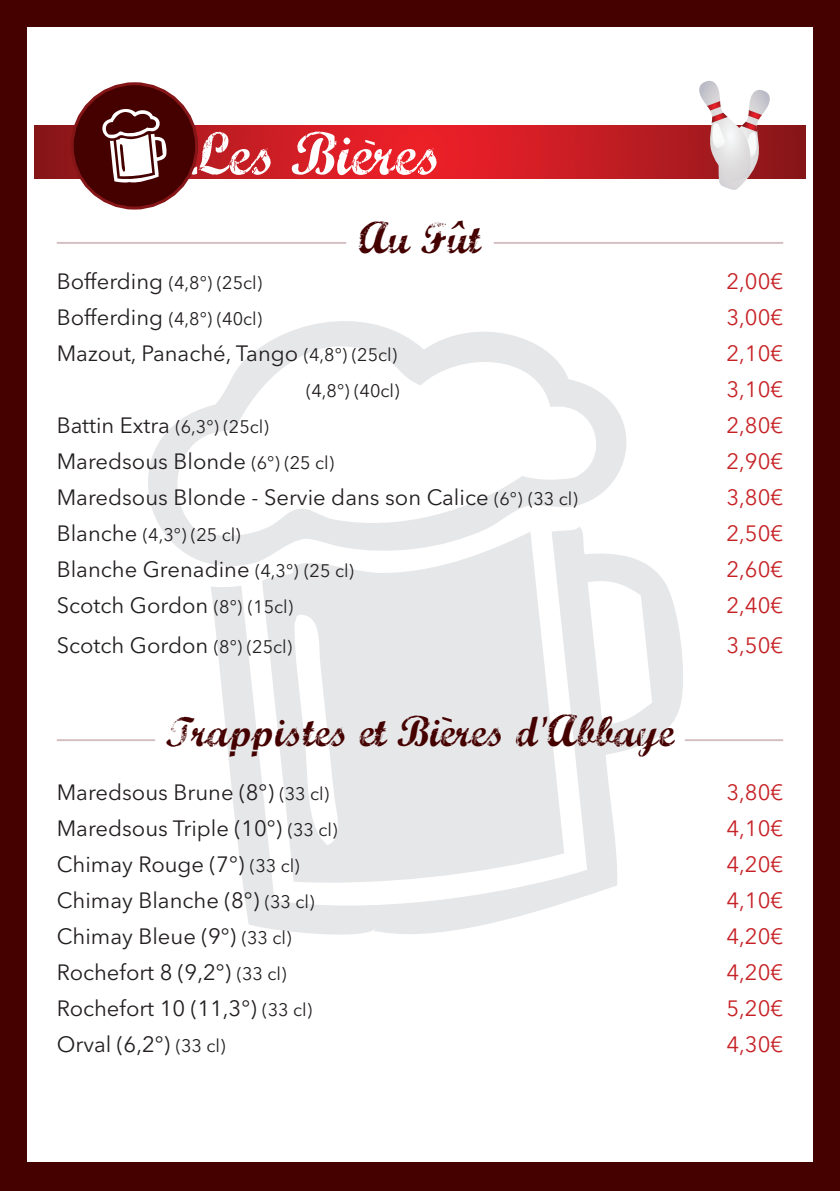
<style>
.page{position:relative;width:840px;height:1191px;background:#fff}
.page>*{position:absolute;margin:0;border:0;box-sizing:border-box;transform-origin:0 0}
.t1{font:60px "Marcelle Script";color:#fff}
.t2{font:42.6px "Marcelle Script";color:#450100}
.t3{font:40px "Avenir Next LT Pro";color:#fff}
.t4{font:40px "Avenir Next LT Pro";color:#450100}
.t5{font:22px "Avenir Next LT Pro";color:#231f20}
.t6{font:22px "Avenir Next LT Pro";color:#c62226}
.t7{font:18px "Avenir Next LT Pro";color:#231f20}
.s1{font-size:22px}
.s2{font-size:18px}
</style>
<div class="page">
<div style="left:0;top:0;width:839px;height:1191px;background:linear-gradient(to right,#400,#470302)"></div>
<div style="left:27px;top:27px;width:785px;height:1134px;background:#fff"></div>
<svg style="left:148px;top:321px;width:479px;height:243px"></svg>
<svg style="left:211px;top:526px;width:472px;height:409px;fill:#e6e7e9"></svg>
<svg style="left:34px;top:126px;width:771px;height:53px"></svg>
<svg style="left:695px;top:81px;width:77px;height:109px"></svg>
<hr style="left:493px;top:242px;width:289px;height:2px;background:#661820">
<hr style="left:684px;top:739px;width:98px;height:2px;background:#661820">
<div style="left:72px;top:84px;width:124px;height:124px;background:#450100;border-radius:50%"></div>
<div style="left:71px;top:82px;width:127px;height:128px;border:3px solid #fff;border-radius:50%"></div>
<hr style="left:57px;top:739px;width:98px;height:2px;background:#661820">
<hr style="left:57px;top:242px;width:289px;height:2px;background:#661820">
<svg style="left:102px;top:109px;width:65px;height:74px"></svg>
<h1 class="t1" style="left:190px;top:112px;width:252px">Les Bières</h1>
<h3 class="t3" style="left:356px;top:147px;width:10px;rotate:-90deg">‘</h3>
<h2 class="t2" style="left:359px;top:209px;width:123px">Au Fût</h2>
<p class="t7" style="left:57px;top:272px;width:207px"><span class="s1">Bofferding</span> (4,8°) (25cl)</p>
<p class="t6" style="left:726px;top:268px;width:58px">2,00€</p>
<p class="t7" style="left:57px;top:308px;width:207px"><span class="s1">Bofferding</span> (4,8°) (40cl)</p>
<p class="t6" style="left:726px;top:304px;width:58px">3,00€</p>
<p class="t5" style="left:57px;top:340px;width:341px">Mazout, Panaché, Tango <span class="s2">(4,8°) (25cl)</span></p>
<p class="t6" style="left:726px;top:340px;width:58px">2,10€</p>
<p class="t7" style="left:306px;top:380px;width:95px">(4,8°) (40cl)</p>
<p class="t6" style="left:726px;top:376px;width:58px">3,10€</p>
<p class="t7" style="left:57px;top:416px;width:213px"><span class="s1">Battin Extra</span> (6,3°) (25cl)</p>
<p class="t6" style="left:726px;top:412px;width:58px">2,80€</p>
<p class="t5" style="left:57px;top:448px;width:279px">Maredsous Blonde <span class="s2">(6°) (25 cl)</span></p>
<p class="t6" style="left:726px;top:448px;width:58px">2,90€</p>
<p class="t5" style="left:57px;top:484px;width:522px">Maredsous Blonde - Servie dans son Calice <span class="s2">(6°) (33 cl)</span></p>
<p class="t6" style="left:726px;top:484px;width:58px">3,80€</p>
<p class="t7" style="left:57px;top:524px;width:185px"><span class="s1">Blanche</span> (4,3°) (25 cl)</p>
<p class="t6" style="left:726px;top:520px;width:58px">2,50€</p>
<p class="t5" style="left:57px;top:556px;width:298px">Blanche Grenadine <span class="s2">(4,3°) (25 cl)</span></p>
<p class="t6" style="left:726px;top:556px;width:58px">2,60€</p>
<p class="t5" style="left:57px;top:592px;width:238px">Scotch Gordon <span class="s2">(8°) (15cl)</span></p>
<p class="t6" style="left:726px;top:592px;width:58px">2,40€</p>
<p class="t5" style="left:57px;top:632px;width:237px">Scotch Gordon <span class="s2">(8°) (25cl)</span></p>
<p class="t6" style="left:726px;top:632px;width:58px">3,50€</p>
<h2 class="t2" style="left:165px;top:702px;width:510px">Trappistes et Bières d'Abbaye</h2>
<p class="t5" style="left:57px;top:779px;width:274px">Maredsous Brune (8°) <span class="s2">(33 cl)</span></p>
<p class="t6" style="left:726px;top:779px;width:58px">3,80€</p>
<p class="t5" style="left:57px;top:815px;width:282px">Maredsous Triple (10°) <span class="s2">(33 cl)</span></p>
<p class="t6" style="left:726px;top:815px;width:58px">4,10€</p>
<p class="t5" style="left:57px;top:851px;width:244px">Chimay Rouge (7°) <span class="s2">(33 cl)</span></p>
<p class="t6" style="left:726px;top:851px;width:58px">4,20€</p>
<p class="t5" style="left:57px;top:887px;width:259px">Chimay Blanche (8°) <span class="s2">(33 cl)</span></p>
<p class="t6" style="left:726px;top:887px;width:58px">4,10€</p>
<p class="t5" style="left:57px;top:923px;width:236px">Chimay Bleue (9°) <span class="s2">(33 cl)</span></p>
<p class="t6" style="left:726px;top:923px;width:58px">4,20€</p>
<p class="t5" style="left:57px;top:959px;width:231px">Rochefort 8 (9,2°) <span class="s2">(33 cl)</span></p>
<p class="t6" style="left:726px;top:959px;width:58px">4,20€</p>
<p class="t5" style="left:57px;top:995px;width:257px">Rochefort 10 (11,3°) <span class="s2">(33 cl)</span></p>
<p class="t6" style="left:726px;top:995px;width:58px">5,20€</p>
<p class="t5" style="left:57px;top:1031px;width:170px">Orval (6,2°) <span class="s2">(33 cl)</span></p>
<p class="t6" style="left:726px;top:1031px;width:58px">4,30€</p>
<h3 class="t4" style="left:433px;top:723px;width:10px;rotate:-90deg">‘</h3>
</div>
